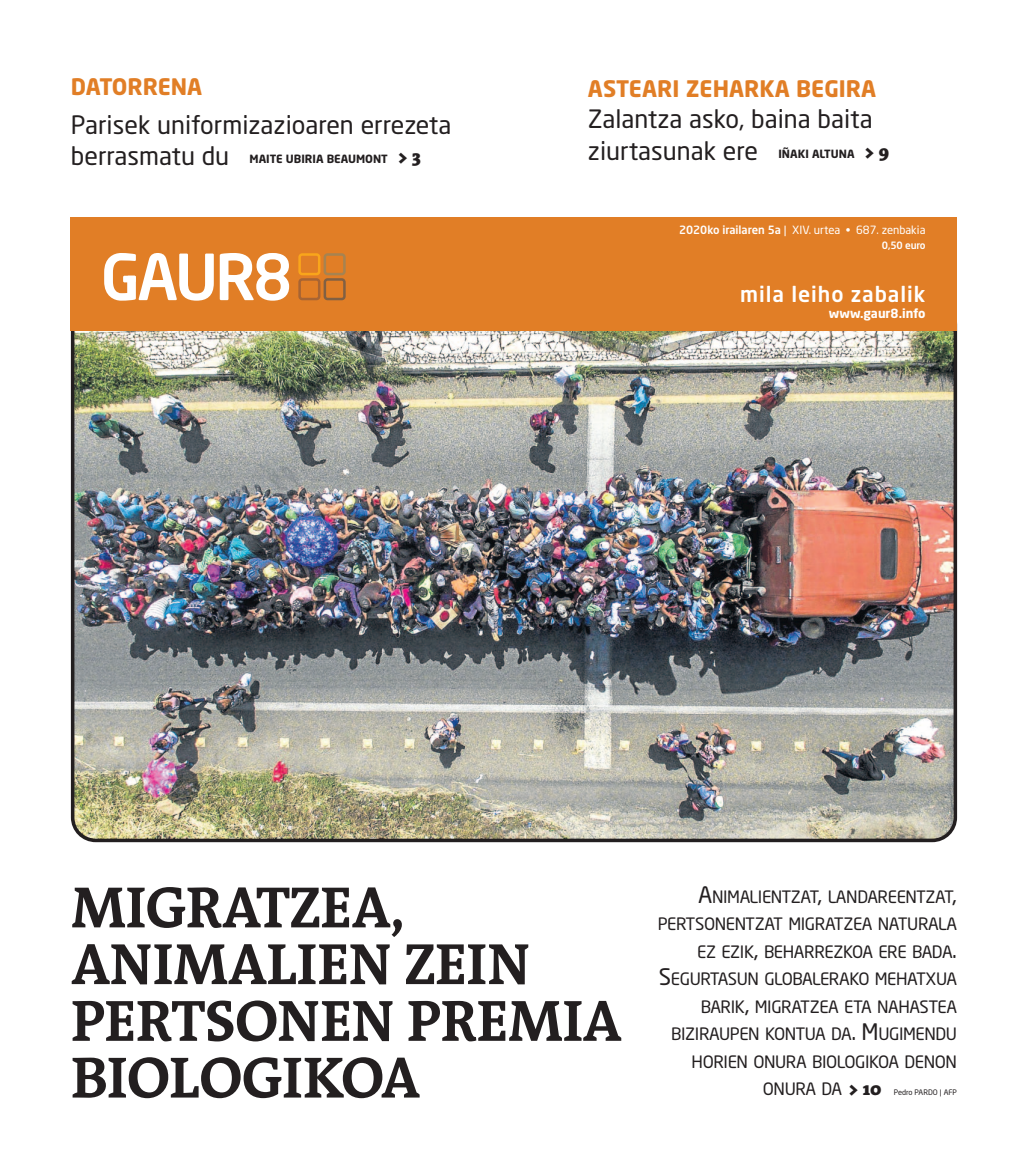
<style>
.page{position:relative;width:1028px;height:1170px;background:#fff}
.page>*{position:absolute;margin:0;border:0;box-sizing:border-box;transform-origin:0 0}
.t1{font:700 58.75px/56.8px "The Antiqua B7";letter-spacing:-.015em;color:#231f20}
.t2{font:25px/31.2px "Neo Sans";color:#231f20}
.t3{font:700 22.5px "Neo Sans";color:#e17e26}
.t4{font:500 21.25px "Neo Sans";letter-spacing:.045em;color:#fff}
.t5{font:16.88px "Neo Sans";letter-spacing:-.025em;color:#231f20}
.t6{font:700 12.5px "Neo Sans";color:#fff}
.t7{font:11.25px "Neo Sans";color:#fff}
.t8{font:700 11.25px "Neo Sans";color:#231f20}
.t9{font:500 10px "Neo Sans";letter-spacing:-.02em;color:#fff}
.t10{font:7.5px "Neo Sans";color:#231f20}
.s1{font-family:"The Antiqua B9";font-weight:900;font-size:17.5px}
.s2{font-weight:500}
.s3{font-size:22.5px}
</style>
<div class="page">
<img style="left:71px;top:330px;width:886px;height:512px">
<div style="left:71px;top:217px;width:886px;height:113px;background:#e17e26"></div>
<svg style="left:104px;top:253px;width:110px;height:47px"></svg>
<svg style="left:220px;top:253px;width:69px;height:47px"></svg>
<div style="left:123px;top:276px;width:13px;height:6px;background:#fff"></div>
<div style="left:298px;top:278px;width:22px;height:22px;border:3px solid #a76433;border-radius:3px"></div>
<div style="left:298px;top:253px;width:22px;height:22px;border:3px solid #f9a51b;border-radius:3px"></div>
<div style="left:323px;top:278px;width:23px;height:22px;border:3px solid #816043;border-radius:3px"></div>
<div style="left:323px;top:253px;width:23px;height:22px;border:3px solid #a68351;border-radius:3px"></div>
<h3 class="t3" style="left:71px;top:78px;width:133px">DATORRENA</h3>
<h2 class="t2" style="left:71px;top:111px;width:382px">Parisek uniformizazioaren errezeta berrasmatu du</h2>
<p class="t8" style="left:249px;top:154px;width:173px">MAITE UBIRIA BEAUMONT <span class="s1">&gt; 3</span></p>
<h3 class="t3" style="left:588px;top:80px;width:290px">ASTEARI ZEHARKA BEGIRA</h3>
<h2 class="t2" style="left:588px;top:106px;width:286px">Zalantza asko, baina baita ziurtasunak ere</h2>
<p class="t8" style="left:778px;top:149px;width:112px">IÑAKI ALTUNA <span class="s1">&gt; 9</span></p>
<p class="t7" style="left:679px;top:225px;width:248px"><span class="s2">2020ko irailaren 5a</span> | XIV. urtea • 687. zenbakia</p>
<p class="t9" style="left:882px;top:242px;width:45px">0,50 euro</p>
<p class="t4" style="left:740px;top:285px;width:187px">mila leiho zabalik</p>
<p class="t6" style="left:829px;top:308px;width:98px">www.gaur8.info</p>
<h1 class="t1" style="left:71px;top:886px;width:552px">MIGRATZEA,<br>ANIMALIEN ZEIN<br>PERTSONEN PREMIA<br>BIOLOGIKOA</h1>
<p class="t5" style="left:698px;top:890px;width:260px"><span class="s3">A</span>NIMALIENTZAT<span class="s3">,</span> LANDAREENTZAT<span class="s3">,</span></p>
<p class="t5" style="left:657px;top:917px;width:301px">PERTSONENTZAT MIGRATZEA NATURALA</p>
<p class="t5" style="left:697px;top:945px;width:261px">EZ EZIK<span class="s3">,</span> BEHARREZKOA ERE BADA<span class="s3">.</span></p>
<p class="t5" style="left:659px;top:972px;width:300px"><span class="s3">S</span>EGURTASUN GLOBALERAKO MEHATXUA</p>
<p class="t5" style="left:700px;top:1000px;width:258px">BARIK<span class="s3">,</span> MIGRATZEA ETA NAHASTEA</p>
<p class="t5" style="left:671px;top:1027px;width:287px">BIZIRAUPEN KONTUA DA<span class="s3">. M</span>UGIMENDU</p>
<p class="t5" style="left:691px;top:1055px;width:267px">HORIEN ONURA BIOLOGIKOA DENON</p>
<p class="t5" style="left:763px;top:1082px;width:120px">ONURA DA <span class="s1">&gt; 10</span></p>
<p class="t10" style="left:893px;top:1089px;width:65px">Pedro PARDO | AFP</p>
</div>
